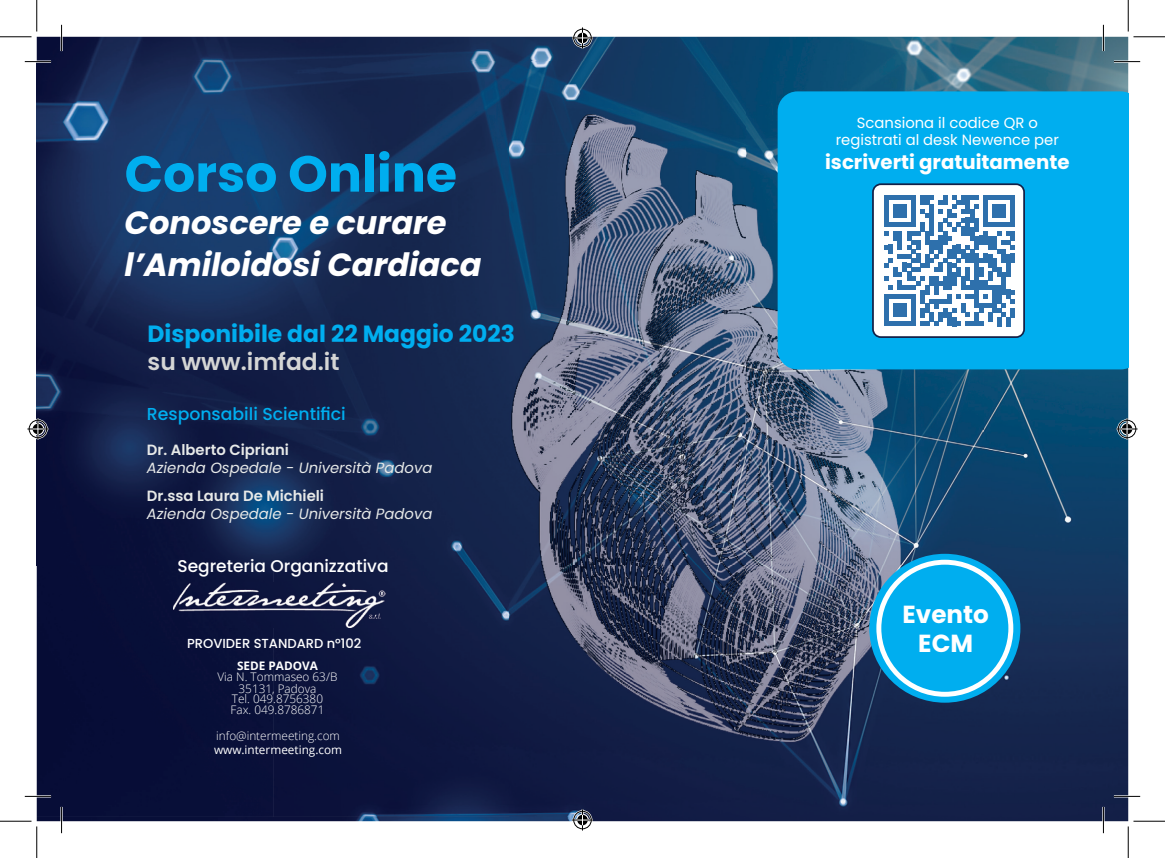
<style>
.page{position:relative;width:1165px;height:858px;background:#fff}
.page>*{position:absolute;margin:0;border:0;box-sizing:border-box;transform-origin:0 0}
.t1{font:700 50.57px "Poppins";color:#00aeef}
.t2{font:italic 700 32.02px/42px "Poppins";color:#fff}
.t3{font:700 24.68px/29.6px "Poppins";color:#fff;text-align:center}
.t4{font:700 23.45px "Poppins";color:#00aeef}
.t5{font:600 23.45px "Poppins";color:#d5d6d5}
.t6{font:700 19.78px "Poppins";color:#fff}
.t7{font:500 17.32px "Poppins";color:#00aeef}
.t8{font:500 16.97px "Poppins";color:#fff}
.t9{font:italic 14.88px "Poppins";color:#e7e9e8}
.t10{font:14.88px/17.7px "Poppins";color:#fff;text-align:center}
.t11{font:600 14.88px "Poppins";color:#e7e9e8}
.t12{font:500 13.12px "Poppins";color:#fff}
.t13{font:300 11.72px/10.8px "Open Sans";color:#fff;text-align:center}
.t14{font:11.72px "Open Sans";color:#fff}
.t15{font:700 11.72px "Open Sans";color:#fff}
</style>
<div class="page">
<img style="left:37px;top:37px;width:1091px;height:784px">
<img style="left:37px;top:62px;width:946px;height:754px">
<div style="left:778px;top:91px;width:350px;height:278px;background:#00aeef"></div>
<div style="left:869px;top:553px;width:151px;height:149px;background:#00aeef;border-radius:50%"></div>
<svg style="left:876px;top:559px;width:137px;height:137px"></svg>
<svg style="left:872px;top:183px;width:153px;height:155px"></svg>
<div style="left:1010px;top:308px;width:5px;height:9px;background:#2e70ac"></div>
<img style="left:173px;top:582px;width:212px;height:45px">
<hr style="left:25px;top:60px;width:26px;height:3px;background:#fff">
<hr style="left:1114px;top:60px;width:26px;height:3px;background:#fff">
<hr style="left:25px;top:795px;width:26px;height:2px;background:#fff">
<hr style="left:1114px;top:795px;width:26px;height:2px;background:#fff">
<hr style="left:60px;top:25px;width:3px;height:26px;background:#fff">
<hr style="left:60px;top:806px;width:3px;height:26px;background:#fff">
<hr style="left:1102px;top:25px;width:2px;height:26px;background:#fff">
<hr style="left:1102px;top:806px;width:2px;height:26px;background:#fff">
<svg style="left:25px;top:61px;width:26px;height:1px"></svg>
<svg style="left:1114px;top:61px;width:26px;height:1px"></svg>
<svg style="left:25px;top:795px;width:26px;height:1px"></svg>
<svg style="left:1114px;top:795px;width:26px;height:1px"></svg>
<svg style="left:61px;top:25px;width:1px;height:26px"></svg>
<svg style="left:61px;top:806px;width:1px;height:26px"></svg>
<svg style="left:1103px;top:25px;width:1px;height:26px"></svg>
<svg style="left:1103px;top:806px;width:1px;height:26px"></svg>
<hr style="left:0;top:36px;width:32px;height:1px;background:#000">
<hr style="left:1133px;top:36px;width:32px;height:1px;background:#000">
<hr style="left:0;top:820px;width:32px;height:1px;background:#000">
<hr style="left:1133px;top:820px;width:32px;height:1px;background:#000">
<hr style="left:36px;top:0;width:1px;height:32px;background:#000">
<hr style="left:36px;top:826px;width:1px;height:31px;background:#000">
<hr style="left:1128px;top:0;width:1px;height:32px;background:#000">
<hr style="left:1128px;top:826px;width:1px;height:31px;background:#000">
<svg style="left:572px;top:27px;width:21px;height:21px"></svg>
<svg style="left:572px;top:809px;width:21px;height:21px"></svg>
<svg style="left:27px;top:418px;width:21px;height:21px"></svg>
<svg style="left:1116px;top:418px;width:21px;height:21px"></svg>
<h1 class="t1" style="left:125px;top:144px;width:334px">Corso Online</h1>
<h2 class="t2" style="left:125px;top:201px;width:358px">Conoscere e curare l’Amiloidosi Cardiaca</h2>
<h3 class="t4" style="left:148px;top:320px;width:369px">Disponibile dal 22 Maggio 2023</h3>
<h3 class="t5" style="left:148px;top:348px;width:193px">su www.imfad.it</h3>
<h3 class="t7" style="left:147px;top:403px;width:200px">Responsabili Scientifici</h3>
<p class="t11" style="left:147px;top:441px;width:144px">Dr. Alberto Cipriani</p>
<p class="t9" style="left:147px;top:459px;width:287px">Azienda Ospedale - Università Padova</p>
<p class="t11" style="left:147px;top:487px;width:179px">Dr.ssa Laura De Michieli</p>
<p class="t9" style="left:147px;top:505px;width:287px">Azienda Ospedale - Università Padova</p>
<h3 class="t8" style="left:177px;top:556px;width:213px">Segreteria Organizzativa</h3>
<p class="t12" style="left:187px;top:636px;width:176px">PROVIDER STANDARD n°102</p>
<p class="t15" style="left:237px;top:657px;width:82px">SEDE PADOVA</p>
<p class="t13" style="left:218px;top:671px;width:121px">Via N. Tommaseo 63/B<br>35131, Padova<br>Tel. 049.8756380<br>Fax. 049.8786871</p>
<p class="t13" style="left:216px;top:729px;width:125px">info@intermeeting.com</p>
<p class="t14" style="left:214px;top:741px;width:130px">www.intermeeting.com</p>
<p class="t10" style="left:836px;top:114px;width:225px">Scansiona il codice QR o registrati al desk Newence per</p>
<h3 class="t6" style="left:825px;top:151px;width:246px">iscriverti gratuitamente</h3>
<h3 class="t3" style="left:902px;top:599px;width:88px">Evento<br>ECM</h3>
</div>
